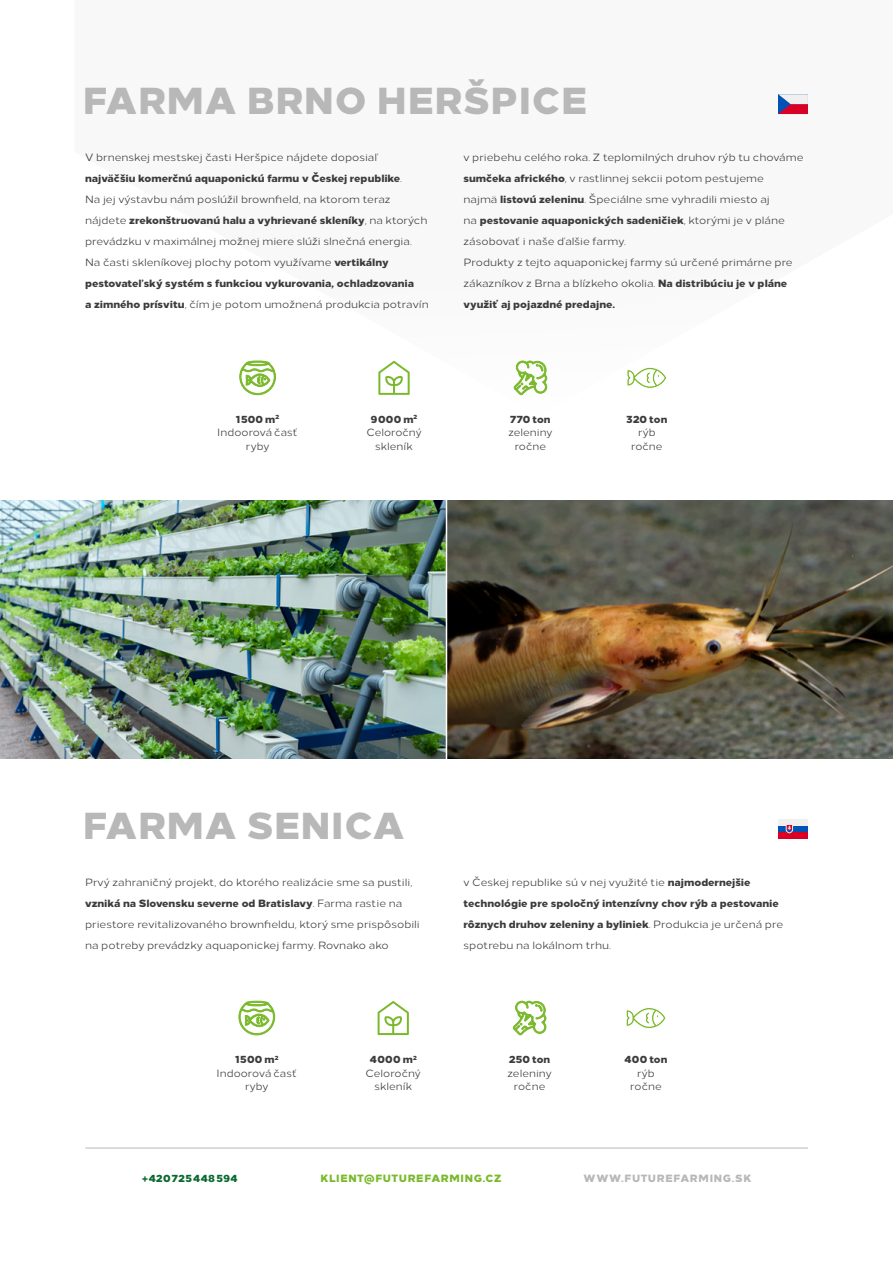
<style>
.page{position:relative;width:893px;height:1263px;background:#fff}
.page>*{position:absolute;margin:0;border:0;box-sizing:border-box;transform-origin:0 0}
.t1{font:800 37.5px "Loew";letter-spacing:.02em;color:#b9b8b8}
.t2{font:10.5px/21px "Loew";color:#3c3c3b;text-align:center}
.t3{font:800 10.5px/21px "Loew";color:#3c3c3b}
.t4{font:800 10.5px "Loew";letter-spacing:.06em;color:#7ab92c}
.t5{font:800 10.5px "Loew";letter-spacing:.065em;color:#b9b8b8}
.t6{font:800 10.5px "Loew";letter-spacing:.05em;color:#096830}
.s1{font-weight:800}
.s2{font-weight:400}
</style>
<div class="page">
<svg style="left:378px;top:361px;width:32px;height:34px"></svg>
<svg style="left:239px;top:361px;width:37px;height:34px"></svg>
<svg style="left:513px;top:361px;width:34px;height:34px"></svg>
<svg style="left:627px;top:367px;width:39px;height:22px"></svg>
<svg style="left:378px;top:1001px;width:31px;height:34px"></svg>
<svg style="left:239px;top:1001px;width:36px;height:34px"></svg>
<svg style="left:513px;top:1001px;width:33px;height:34px"></svg>
<svg style="left:626px;top:1007px;width:40px;height:22px"></svg>
<img style="left:0;top:501px;width:893px;height:258px">
<hr style="left:446px;top:493px;width:1px;height:273px;background:#fff">
<hr style="left:85px;top:1148px;width:723px;height:1px;background:#b9b8b8">
<div style="left:778px;top:819px;width:30px;height:20px;background:#f0f0f0"></div>
<div style="left:778px;top:826px;width:30px;height:7px;background:#0052b5"></div>
<div style="left:778px;top:833px;width:30px;height:6px;background:#d90026"></div>
<svg style="left:786px;top:825px;width:7px;height:8px"></svg>
<svg style="left:778px;top:94px;width:30px;height:20px"></svg>
<h1 class="t1" style="left:83px;top:69px;width:505px">FARMA BRNO HERŠPICE</h1>
<p class="t2" style="left:85px;top:146px;width:345px;text-align:left">V brnenskej mestskej časti Heršpice nájdete doposiaľ <span class="s1">najväčšiu komerčnú aquaponickú farmu v Českej republike</span>.<br>Na jej výstavbu nám poslúžil brownfield, na ktorom teraz nájdete <span class="s1">zrekonštruovanú halu a vyhrievané skleníky</span>, na ktorých prevádzku v maximálnej možnej miere slúži slnečná energia.<br>Na časti skleníkovej plochy potom využívame <span class="s1">vertikálny pestovateľský systém s funkciou vykurovania, ochladzovania<br>a zimného prísvitu</span>, čím je potom umožnená produkcia potravín</p>
<p class="t2" style="left:463px;top:146px;width:342px;text-align:left">v priebehu celého roka. Z teplomilných druhov rýb tu chováme <span class="s1">sumčeka afrického</span>, v rastlinnej sekcii potom pestujeme<br>najmä <span class="s1">listovú zeleninu</span>. Špeciálne sme vyhradili miesto aj<br>na <span class="s1">pestovanie aquaponických sadeničiek</span>, ktorými je v pláne zásobovať i naše ďalšie farmy.<br>Produkty z tejto aquaponickej farmy sú určené primárne pre zákazníkov z Brna a blízkeho okolia. <span class="s1">Na distribúciu je v pláne využiť aj pojazdné predajne.</span></p>
<p class="t2" style="left:217px;top:411px;width:82px;line-height:13.5px"><span class="s1">1500 m</span><sup>2<br></sup>Indoorová časť ryby</p>
<p class="t3" style="left:510px;top:408px;width:42px">770 ton</p>
<p class="t2" style="left:366px;top:411px;width:57px;line-height:13.5px"><span class="s1">9000 m</span><sup>2<br></sup>Celoročný skleník</p>
<p class="t2" style="left:508px;top:425px;width:45px;line-height:13.5px">zeleniny ročne</p>
<p class="t3" style="left:626px;top:408px;width:43px">320 ton</p>
<p class="t2" style="left:631px;top:425px;width:33px;line-height:13.5px">rýb ročne</p>
<h1 class="t1" style="left:83px;top:794px;width:323px">FARMA SENICA</h1>
<p class="t2" style="left:85px;top:871px;width:336px;text-align:left">Prvý zahraničný projekt, do ktorého realizácie sme sa pustili, <span class="s1">vzniká na Slovensku severne od Bratislavy</span>. Farma rastie na priestore revitalizovaného brownfieldu, ktorý sme prispôsobili na potreby prevádzky aquaponickej farmy. Rovnako ako</p>
<p class="t3" style="left:463px;top:871px;width:321px"><span class="s2">v Českej republike sú v nej využité tie</span> najmodernejšie technológie pre spoločný intenzívny chov rýb a pestovanie rôznych druhov zeleniny a byliniek<span class="s2">. Produkcia je určená pre spotrebu na lokálnom trhu.</span></p>
<p class="t2" style="left:216px;top:1052px;width:82px;line-height:13.5px"><span class="s1">1500 m</span><sup>2<br></sup>Indoorová časť ryby</p>
<p class="t3" style="left:509px;top:1048px;width:43px">250 ton</p>
<p class="t2" style="left:366px;top:1052px;width:57px;line-height:13.5px"><span class="s1">4000 m</span><sup>2<br></sup>Celoročný skleník</p>
<p class="t2" style="left:508px;top:1065px;width:45px;line-height:13.5px">zeleniny ročne</p>
<p class="t3" style="left:625px;top:1048px;width:44px">400 ton</p>
<p class="t2" style="left:630px;top:1065px;width:33px;line-height:13.5px">rýb ročne</p>
<p class="t6" style="left:142px;top:1169px;width:97px">+420725448594</p>
<p class="t4" style="left:321px;top:1169px;width:182px">KLIENT@FUTUREFARMING.CZ</p>
<p class="t5" style="left:584px;top:1169px;width:169px">WWW.FUTUREFARMING.SK</p>
</div>
